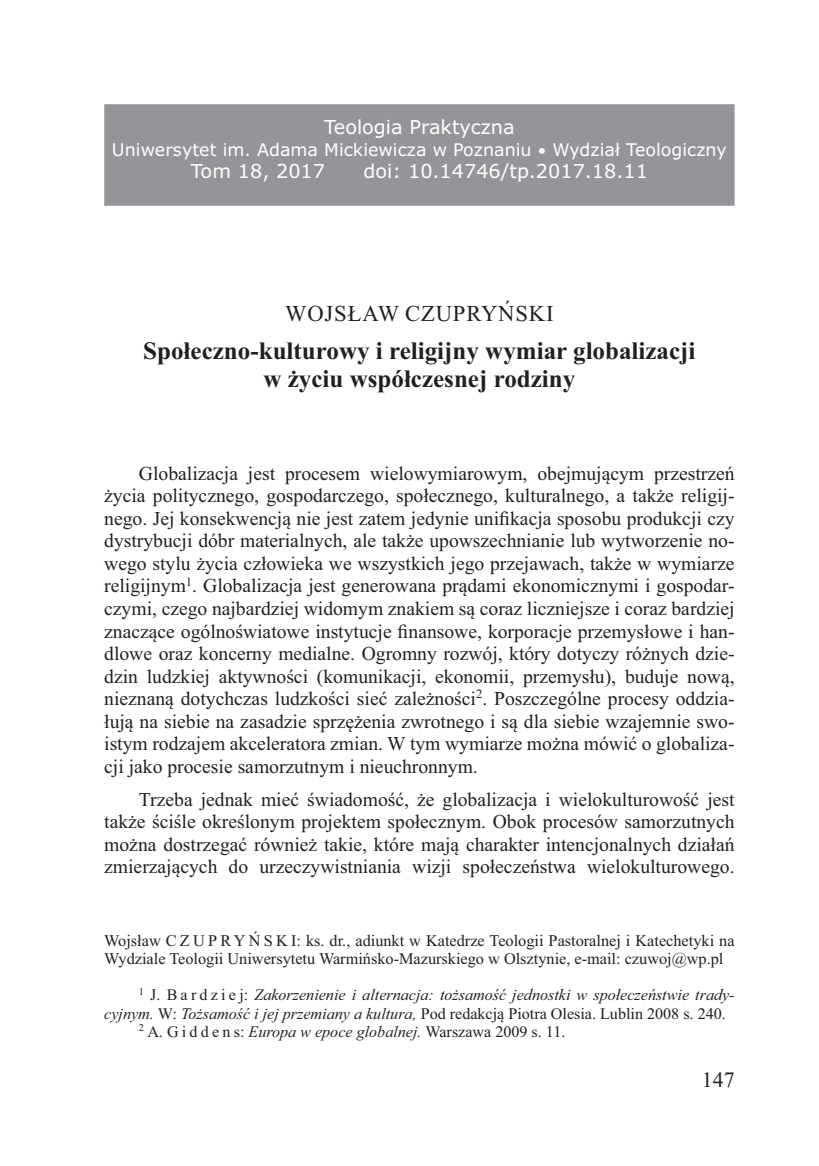
<style>
.page{position:relative;width:819px;height:1166px;background:#fff}
.page>*{position:absolute;margin:0;border:0;box-sizing:border-box;transform-origin:0 0}
.t1{font:700 25.03px/28px "Times New Roman";color:#231f20;text-align:center}
.t2{font:22.75px "Times New Roman";letter-spacing:.035em;color:#231f20}
.t3{font:21.88px "Times New Roman";color:#231f20}
.t4{font:19.6px/22.6px "Times New Roman";color:#231f20;text-align:justify}
.t5{font:19.25px "Verdana";color:#fff}
.t6{font:17.5px "Verdana";color:#fff}
.t7{font:16.28px/18.6px "Times New Roman";color:#231f20}
.t8{font:16.1px "Times New Roman";color:#231f20}
.t9{font:italic 16.1px "Times New Roman";color:#231f20}
.s1{font-size:15.75px}
.s2{font-style:normal}
.s3{font-style:italic}
</style>
<div class="page">
<div style="left:104px;top:104px;width:630px;height:102px;background:#939598"></div>
<p class="t5" style="left:324px;top:119px;width:192px">Teologia Praktyczna</p>
<p class="t6" style="left:112px;top:143px;width:616px">Uniwersytet im. Adama Mickiewicza w Poznaniu <span class="s1">•</span> Wydział Teologiczny</p>
<p class="t5" style="left:191px;top:163px;width:136px">Tom 18, 2017</p>
<p class="t5" style="left:363px;top:163px;width:286px">doi: 10.14746/tp.2017.18.11</p>
<p class="t2" style="left:285px;top:305px;width:270px">WOJSŁAW CZUPRYŃSKI</p>
<p class="t1" style="left:143px;top:339px;width:553px">Społeczno-kulturowy i religijny wymiar globalizacji w życiu współczesnej rodziny</p>
<p class="t4" style="left:104px;top:463px;width:632px;text-indent:35px">Globalizacja jest procesem wielowymiarowym, obejmującym przestrzeń życia politycznego, gospodarczego, społecznego, kulturalnego, a także religij&shy;nego. Jej konsekwencją nie jest zatem jedynie unifikacja sposobu produkcji czy dystrybucji dóbr materialnych, ale także upowszechnianie lub wytworzenie no&shy;wego stylu życia człowieka we wszystkich jego przejawach, także w wymiarze religijnym<sup>1</sup>. Globalizacja jest generowana prądami ekonomicznymi i gospodar&shy;czymi, czego najbardziej widomym znakiem są coraz liczniejsze i coraz bardziej znaczące ogólnoświatowe instytucje finansowe, korporacje przemysłowe i han&shy;dlowe oraz koncerny medialne. Ogromny rozwój, który dotyczy różnych dzie&shy;dzin ludzkiej aktywności (komunikacji, ekonomii, przemysłu), buduje nową, nieznaną dotychczas ludzkości sieć zależności<sup>2</sup>. Poszczególne procesy oddzia&shy;łują na siebie na zasadzie sprzężenia zwrotnego i są dla siebie wzajemnie swo&shy;istym rodzajem akceleratora zmian. W tym wymiarze można mówić o globaliza&shy;cji jako procesie samorzutnym i nieuchronnym.</p>
<p class="t4" style="left:104px;top:789px;width:632px;text-indent:35px">Trzeba jednak mieć świadomość, że globalizacja i wielokulturowość jest także ściśle określonym projektem społecznym. Obok procesów samorzutnych można dostrzegać również takie, które mają charakter intencjonalnych działań zmierzających do urzeczywistniania wizji społeczeństwa wielokulturowego.</p>
<p class="t7" style="left:104px;top:933px;width:631px">Wojsław C Z U P R Y Ń S K I: ks. dr., adiunkt w Katedrze Teologii Pastoralnej i Katechetyki na<br>Wydziale Teologii Uniwersytetu Warmińsko-Mazurskiego w Olsztynie, e-mail: czuwoj@wp.pl</p>
<p class="t9" style="left:139px;top:989px;width:597px"><sup>1</sup> <span class="s2">J. B a r d z i e j:</span> Zakorzenienie i alternacja: tożsamość jednostki w społeczeństwie trady-</p>
<p class="t8" style="left:104px;top:1007px;width:623px"><span class="s3">cyjnym.</span> W: <span class="s3">Tożsamość i jej przemiany a kultura,</span> Pod redakcją Piotra Olesia. Lublin 2008 s. 240.</p>
<p class="t8" style="left:139px;top:1026px;width:428px"><sup>2</sup> A. G i d d e n s: <span class="s3">Europa w epoce globalnej.</span> Warszawa 2009 s. 11.</p>
<p class="t3" style="left:701px;top:1071px;width:34px">147</p>
</div>
